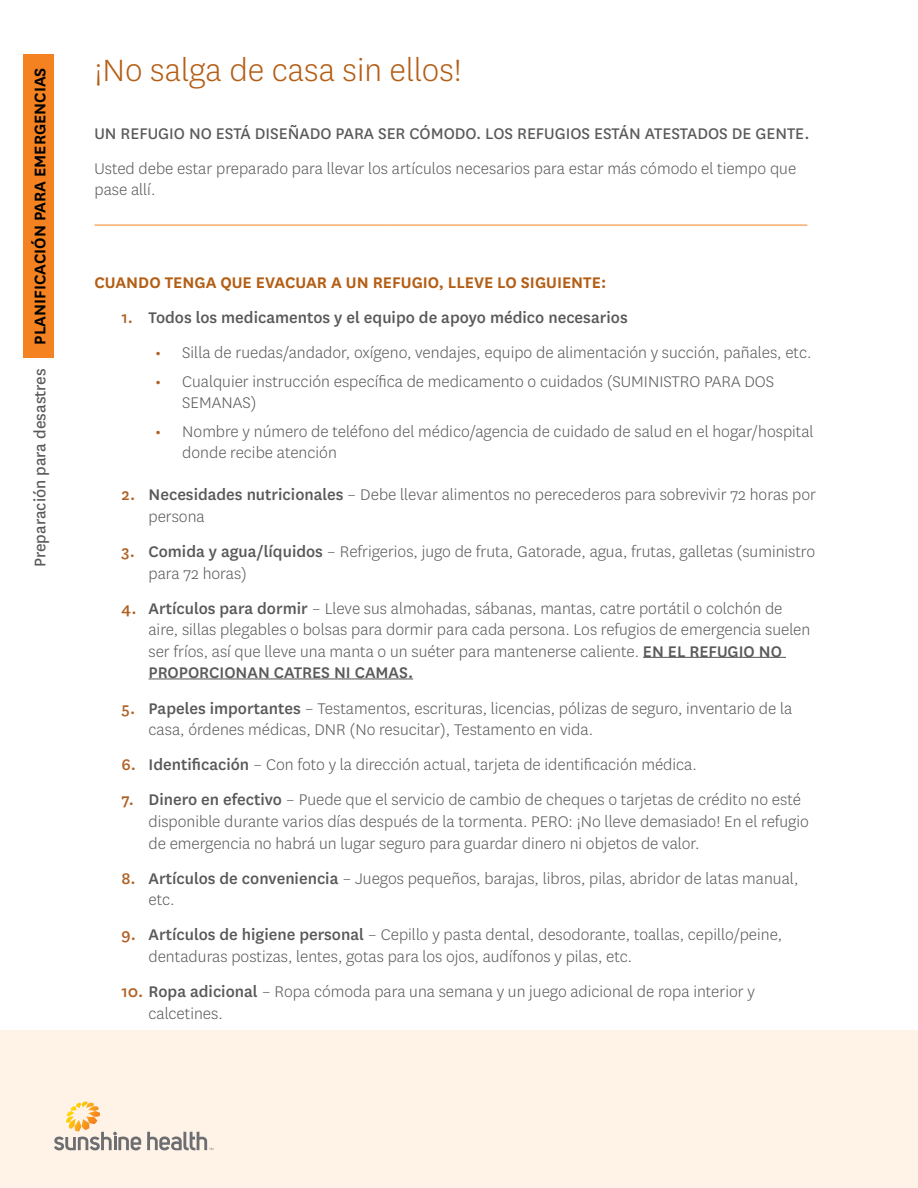
<style>
.page{position:relative;width:918px;height:1188px;background:#fff}
.page>*{position:absolute;margin:0;border:0;box-sizing:border-box;transform-origin:0 0}
.t1{font:300 36px "National";color:#b45e15}
.t2{font:300 18px/21.6px "National";color:#59595b}
.t3{font:18px "National";color:#59595b}
.t4{font:500 18px "National";color:#59595b}
.t5{font:600 18px "National";color:#b45e15}
.t6{font:600 18px "National";color:#000}
.s1{color:#b06125}
.s2{font-weight:500;color:#b06125}
.s3{font-weight:500}
</style>
<div class="page">
<hr style="left:148px;top:678px;width:265px;height:1px;background:#58595b">
<hr style="left:643px;top:657px;width:143px;height:1px;background:#58595b">
<div style="left:0;top:1030px;width:918px;height:158px;background:#fff3e8"></div>
<div style="left:24px;top:54px;width:30px;height:303px;background:#f58220"></div>
<hr style="left:94px;top:225px;width:294px;height:1px;background:#f58220">
<hr style="left:388px;top:225px;width:419px;height:1px;background:#f58220">
<svg style="left:54px;top:1102px;width:87px;height:48px"></svg>
<svg style="left:147px;top:1132px;width:66px;height:18px"></svg>
<p class="t6" style="left:27px;top:345px;width:279px;rotate:-90deg">PLANIFICACIÓN PARA EMERGENCIAS</p>
<h3 class="t1" style="left:94px;top:48px;width:369px">¡No salga de casa sin ellos!</h3>
<p class="t3" style="left:94px;top:121px;width:717px">UN REFUGIO NO ESTÁ DISEÑADO PARA SER CÓMODO. LOS REFUGIOS ESTÁN ATESTADOS DE GENTE.</p>
<p class="t2" style="left:94px;top:157px;width:703px">Usted debe estar preparado para llevar los artículos necesarios para estar más cómodo el tiempo que pase allí.</p>
<h4 class="t5" style="left:94px;top:270px;width:513px">CUANDO TENGA QUE EVACUAR A UN REFUGIO, LLEVE LO SIGUIENTE:</h4>
<p class="t4" style="left:122px;top:306px;width:508px"><span class="s1">1.</span> Todos los medicamentos y el equipo de apoyo médico necesarios</p>
<p class="t2" style="left:155px;top:342px;width:658px"><span class="s2">•</span> Silla de ruedas/andador, oxígeno, vendajes, equipo de alimentación y succión, pañales, etc.</p>
<p class="t2" style="left:182px;top:370px;width:594px;text-indent:-27px"><span class="s2">•</span> Cualquier instrucción específca de medicamento o cuidados (SUMINISTRO PARA DOS<br>SEMANAS)</p>
<p class="t2" style="left:182px;top:420px;width:633px;text-indent:-27px"><span class="s2">•</span> Nombre y número de teléfono del médico/agencia de cuidado de salud en el hogar/hospital donde recibe atención</p>
<p class="t2" style="left:148px;top:483px;width:669px;text-indent:-27px"><span class="s2">2.</span> <span class="s3">Necesidades nutricionales</span> – Debe llevar alimentos no perecederos para sobrevivir 72 horas por persona</p>
<p class="t2" style="left:148px;top:540px;width:668px;text-indent:-27px"><span class="s2">3.</span> <span class="s3">Comida y agua/líquidos</span> – Refrigerios, jugo de fruta, Gatorade, agua, frutas, galletas (suministro para 72 horas)</p>
<p class="t2" style="left:148px;top:597px;width:663px;text-indent:-27px"><span class="s2">4.</span> <span class="s3">Artículos para dormir</span> – Lleve sus almohadas, sábanas, mantas, catre portátil o colchón de aire, sillas plegables o bolsas para dormir para cada persona. Los refugios de emergencia suelen ser fríos, así que lleve una manta o un suéter para mantenerse caliente. <span class="s3">EN EL REFUGIO NO PROPORCIONAN CATRES NI CAMAS.</span></p>
<p class="t2" style="left:148px;top:697px;width:645px;text-indent:-27px"><span class="s2">5.</span> <span class="s3">Papeles importantes</span> – Testamentos, escrituras, licencias, pólizas de seguro, inventario de la casa, órdenes médicas, DNR (No resucitar), Testamento en vida.</p>
<p class="t2" style="left:122px;top:753px;width:577px"><span class="s2">6.</span> <span class="s3">Identifcación</span> – Con foto y la dirección actual, tarjeta de identifcación médica.</p>
<p class="t2" style="left:148px;top:789px;width:662px;text-indent:-27px"><span class="s2">7.</span> <span class="s3">Dinero en efectivo</span> – Puede que el servicio de cambio de cheques o tarjetas de crédito no esté disponible durante varios días después de la tormenta. PERO: ¡No lleve demasiado! En el refugio de emergencia no habrá un lugar seguro para guardar dinero ni objetos de valor.</p>
<p class="t2" style="left:148px;top:867px;width:652px;text-indent:-27px"><span class="s2">8.</span> <span class="s3">Artículos de conveniencia</span> – Juegos pequeños, barajas, libros, pilas, abridor de latas manual, etc.</p>
<p class="t2" style="left:148px;top:924px;width:635px;text-indent:-27px"><span class="s2">9.</span> <span class="s3">Artículos de higiene personal</span> – Cepillo y pasta dental, desodorante, toallas, cepillo/peine, dentaduras postizas, lentes, gotas para los ojos, audífonos y pilas, etc.</p>
<p class="t2" style="left:148px;top:980px;width:608px;text-indent:-27px"><span class="s2">10.</span> <span class="s3">Ropa adicional</span> – Ropa cómoda para una semana y un juego adicional de ropa interior y calcetines.</p>
<p class="t3" style="left:28px;top:567px;width:200px;rotate:-90deg">Preparación para desastres</p>
</div>
